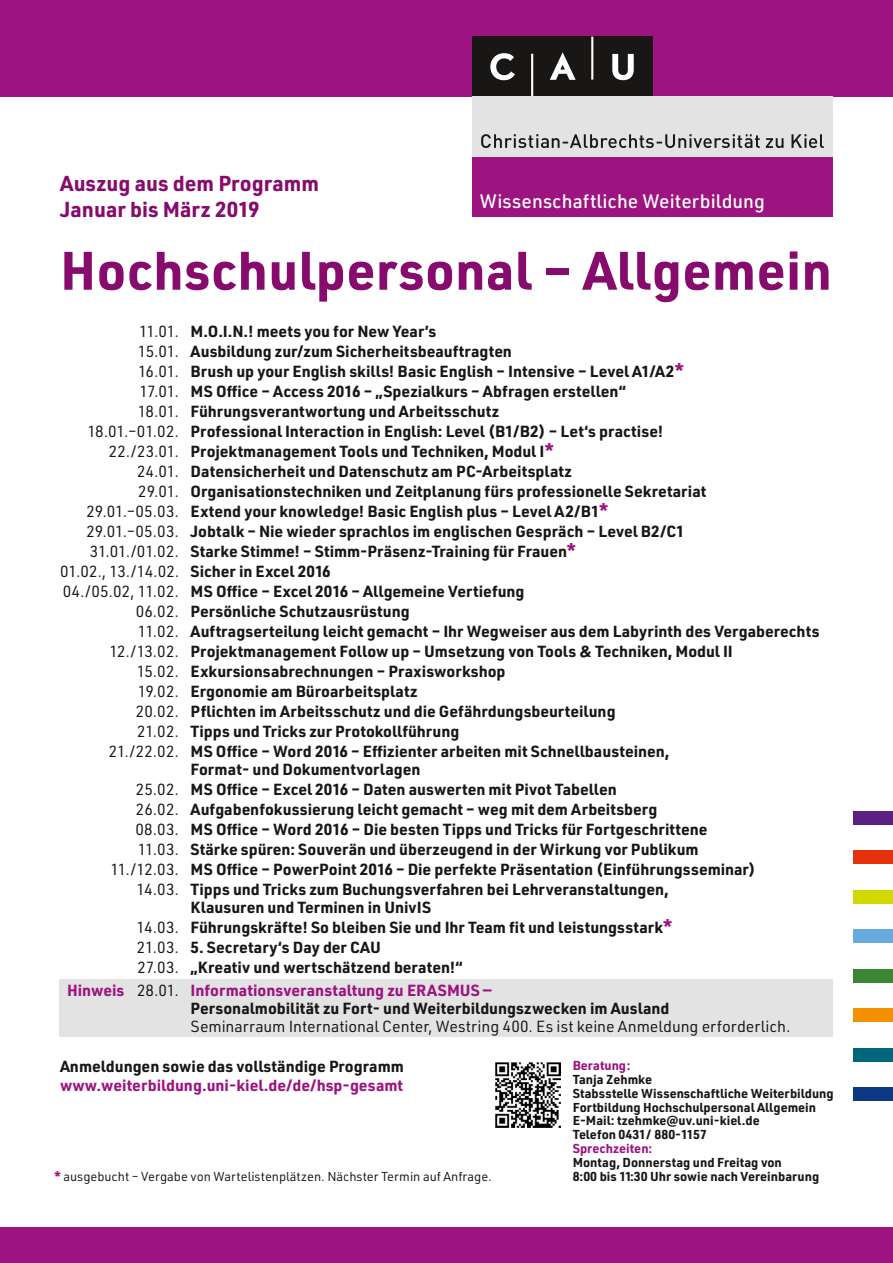
<style>
.page{position:relative;width:893px;height:1263px;background:#fff}
.page>*{position:absolute;margin:0;border:0;box-sizing:border-box;transform-origin:0 0}
.t1{font:700 53.1px "URWDIN";letter-spacing:.01em;color:#860b6d}
.t2{font:700 21.15px/25.5px "URWDIN";color:#860b6d}
.t3{font:500 19.05px "URWDIN";letter-spacing:.005em;color:#fff}
.t4{font:700 15.75px/20px "URWDIN";color:#181716}
.t5{font:15.75px "URWDIN";letter-spacing:-.005em;color:#181716}
.t6{font:700 15.75px "URWDIN";color:#9d1380}
.t7{font:700 12.75px/13.8px "URWDIN";color:#181716}
.t8{font:12.75px "URWDIN";color:#181716}
.t9{font:700 12.75px "URWDIN";color:#9d1380}
.s1{font-weight:400}
.s2{font-size:18px;color:#9d1380}
.s3{font-weight:700}
.s4{color:#9d1380}
.s5{font-weight:700;color:#9d1380}
</style>
<div class="page">
<div style="left:0;top:0;width:893px;height:97px;background:#9d1380"></div>
<div style="left:0;top:1227px;width:893px;height:36px;background:#9d1380"></div>
<div style="left:854px;top:811px;width:39px;height:13px;background:#5b2182"></div>
<div style="left:854px;top:851px;width:39px;height:13px;background:#e63009"></div>
<div style="left:854px;top:890px;width:39px;height:13px;background:#d3d800"></div>
<div style="left:854px;top:929px;width:39px;height:14px;background:#68acdf"></div>
<div style="left:854px;top:969px;width:39px;height:13px;background:#3b8635"></div>
<div style="left:854px;top:1008px;width:39px;height:13px;background:#f39100"></div>
<div style="left:854px;top:1048px;width:39px;height:13px;background:#00677b"></div>
<div style="left:854px;top:1087px;width:39px;height:13px;background:#0d3884"></div>
<div style="left:472px;top:37px;width:180px;height:60px;background:#181716"></div>
<svg style="left:490px;top:53px;width:25px;height:27px"></svg>
<svg style="left:550px;top:52px;width:26px;height:28px"></svg>
<svg style="left:612px;top:54px;width:22px;height:26px"></svg>
<hr style="left:531px;top:54px;width:2px;height:43px;background:#fff">
<hr style="left:591px;top:37px;width:2px;height:43px;background:#fff">
<div style="left:472px;top:157px;width:361px;height:60px;background:#9d1380"></div>
<div style="left:472px;top:97px;width:361px;height:60px;background:#e3e3e3"></div>
<svg style="left:481px;top:134px;width:343px;height:14px"></svg>
<div style="left:60px;top:979px;width:773px;height:58px;background:#e3e3e3"></div>
<img style="left:496px;top:1062px;width:65px;height:65px">
<h2 class="t2" style="left:60px;top:170px;width:260px">Auszug aus dem Programm<br>Januar bis März 2019</h2>
<p class="t3" style="left:480px;top:188px;width:287px">Wissenschaftliche Weiterbildung</p>
<h1 class="t1" style="left:60px;top:234px;width:773px">Hochschulpersonal – Allgemein</h1>
<p class="t4" style="left:139px;top:320px;width:299px"><span class="s1">11.01.</span> M.O.I.N.! meets you for New Year’s</p>
<p class="t4" style="left:138px;top:340px;width:376px"><span class="s1">15.01.</span> Ausbildung zur/zum Sicherheitsbeauftragten</p>
<p class="t4" style="left:138px;top:360px;width:548px"><span class="s1">16.01.</span> Brush up your English skills! Basic English – Intensive – Level A1/A2<span class="s2">*</span></p>
<p class="t4" style="left:140px;top:380px;width:488px"><span class="s1">17.01.</span> MS Office – Access 2016 – „Spezialkurs – Abfragen erstellen“</p>
<p class="t4" style="left:138px;top:400px;width:363px"><span class="s1">18.01.</span> Führungsverantwortung und Arbeitsschutz</p>
<p class="t4" style="left:88px;top:420px;width:577px"><span class="s1">18.01.–01.02.</span> Professional Interaction in English: Level (B1/B2) – Let‘s practise!</p>
<p class="t4" style="left:109px;top:440px;width:447px"><span class="s1">22./23.01.</span> Projektmanagement Tools und Techniken, Modul I<span class="s2">*</span></p>
<p class="t4" style="left:137px;top:460px;width:436px"><span class="s1">24.01.</span> Datensicherheit und Datenschutz am PC-Arbeitsplatz</p>
<p class="t4" style="left:138px;top:480px;width:570px"><span class="s1">29.01.</span> Organisationstechniken und Zeitplanung fürs professionelle Sekretariat</p>
<p class="t4" style="left:86px;top:500px;width:524px"><span class="s1">29.01.–05.03.</span> Extend your knowledge! Basic English plus – Level A2/B1<span class="s2">*</span></p>
<p class="t4" style="left:86px;top:520px;width:600px"><span class="s1">29.01.–05.03.</span> Jobtalk – Nie wieder sprachlos im englischen Gespräch – Level B2/C1</p>
<p class="t4" style="left:90px;top:540px;width:488px"><span class="s1">31.01./01.02.</span> Starke Stimme! – Stimm-Präsenz-Training für Frauen<span class="s2">*</span></p>
<p class="t5" style="left:60px;top:561px;width:272px">01.02., 13./14.02. <span class="s3">Sicher in Excel 2016</span></p>
<p class="t4" style="left:63px;top:580px;width:463px"><span class="s1">04./05.02, 11.02.</span> MS Office – Excel 2016 – Allgemeine Vertiefung</p>
<p class="t4" style="left:136px;top:600px;width:275px"><span class="s1">06.02.</span> Persönliche Schutzausrüstung</p>
<p class="t4" style="left:138px;top:620px;width:683px"><span class="s1">11.02.</span> Auftragserteilung leicht gemacht – Ihr Wegweiser aus dem Labyrinth des Vergaberechts</p>
<p class="t4" style="left:109px;top:640px;width:625px"><span class="s1">12./13.02.</span> Projektmanagement Follow up – Umsetzung von Tools &amp; Techniken, Modul II</p>
<p class="t4" style="left:137px;top:660px;width:370px"><span class="s1">15.02.</span> Exkursionsabrechnungen – Praxisworkshop</p>
<p class="t4" style="left:138px;top:680px;width:281px"><span class="s1">19.02.</span> Ergonomie am Büroarbeitsplatz</p>
<p class="t4" style="left:136px;top:700px;width:481px"><span class="s1">20.02.</span> Pflichten im Arbeitsschutz und die Gefährdungsbeurteilung</p>
<p class="t4" style="left:137px;top:720px;width:324px"><span class="s1">21.02.</span> Tipps und Tricks zur Protokollführung</p>
<p class="t4" style="left:109px;top:740px;width:562px"><span class="s1">21./22.02.</span> MS Office – Word 2016 – Effizienter arbeiten mit Schnellbausteinen,</p>
<p class="t4" style="left:191px;top:758px;width:231px">Format- und Dokumentvorlagen</p>
<p class="t4" style="left:136px;top:778px;width:482px"><span class="s1">25.02.</span> MS Office – Excel 2016 – Daten auswerten mit Pivot Tabellen</p>
<p class="t4" style="left:136px;top:798px;width:523px"><span class="s1">26.02.</span> Aufgabenfokussierung leicht gemacht – weg mit dem Arbeitsberg</p>
<p class="t4" style="left:135px;top:818px;width:574px"><span class="s1">08.03.</span> MS Office – Word 2016 – Die besten Tipps und Tricks für Fortgeschrittene</p>
<p class="t4" style="left:138px;top:838px;width:562px"><span class="s1">11.03.</span> Stärke spüren: Souverän und überzeugend in der Wirkung vor Publikum</p>
<p class="t4" style="left:111px;top:858px;width:647px"><span class="s1">11./12.03.</span> MS Office – PowerPoint 2016 – Die perfekte Präsentation (Einführungsseminar)</p>
<p class="t4" style="left:136px;top:878px;width:534px"><span class="s1">14.03.</span> Tipps und Tricks zum Buchungsverfahren bei Lehrveranstaltungen,</p>
<p class="t4" style="left:136px;top:896px;width:538px;text-indent:54px">Klausuren und Terminen in UnivIS<br><span class="s1">14.03.</span> Führungskräfte! So bleiben Sie und Ihr Team fit und leistungsstark<span class="s2">* </span><span class="s1">21.03.</span> 5. Secretary‘s Day der CAU<br><span class="s1">27.03.</span> „Kreativ und wertschätzend beraten!“</p>
<p class="t4" style="left:191px;top:980px;width:480px;line-height:18px;text-indent:-123px"><span class="s4">Hinweis</span> <span class="s1">28.01.</span> <span class="s4">Informationsveranstaltung zu ERASMUS —<br></span>Personalmobilität zu Fort- und Weiterbildungszwecken im Ausland</p>
<p class="t5" style="left:191px;top:1015px;width:601px">Seminarraum International Center, Westring 400. Es ist keine Anmeldung erforderlich.</p>
<p class="t4" style="left:60px;top:1056px;width:345px">Anmeldungen sowie das vollständige Programm</p>
<p class="t6" style="left:60px;top:1075px;width:345px">www.weiterbildung.uni-kiel.de/de/hsp-gesamt</p>
<p class="t8" style="left:54px;top:1167px;width:439px"><span class="s5">*</span> ausgebucht – Vergabe von Wartelistenplätzen. Nächster Termin auf Anfrage.</p>
<p class="t9" style="left:573px;top:1057px;width:59px">Beratung:</p>
<p class="t7" style="left:573px;top:1072px;width:262px">Tanja Zehmke<br>Stabsstelle Wissenschaftliche Weiterbildung<br>Fortbildung Hochschulpersonal Allgemein<br>E-Mail: tzehmke@uv.uni-kiel.de<br>Telefon 0431/ 880-1157</p>
<p class="t9" style="left:573px;top:1139px;width:81px">Sprechzeiten:</p>
<p class="t7" style="left:573px;top:1154px;width:248px">Montag, Donnerstag und Freitag von<br>8:00 bis 11:30 Uhr sowie nach Vereinbarung</p>
</div>
